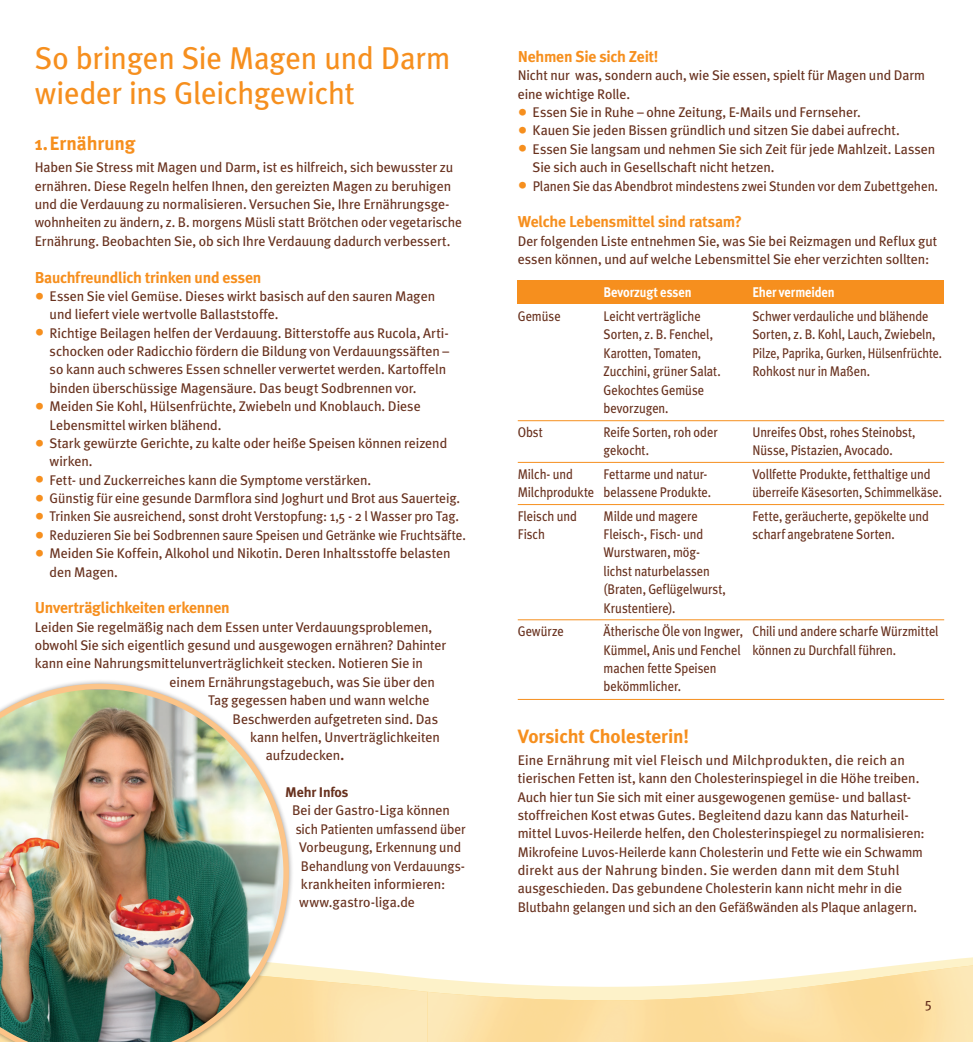
<style>
.page{position:relative;width:973px;height:1042px;background:#fff}
.page>*{position:absolute;margin:0;border:0;box-sizing:border-box;transform-origin:0 0}
.t1{font:31.5px/35px "Meta Plus";letter-spacing:-.01em;color:#f68f1e}
.t2{font:700 19.25px "Meta Plus";letter-spacing:-.005em;color:#f68f1e}
.t3{font:700 15.75px "Meta Plus";letter-spacing:-.015em;color:#f68f1e}
.t4{font:14px/18.4px "Meta Plus";letter-spacing:-.005em;color:#68311e}
.t5{font:14px/18.4px "Meta Plus";letter-spacing:-.005em;color:#68311e;scale:.9 1}
.t6{font:14px "Meta Plus";letter-spacing:-.005em;color:#68311e;scale:.94 1}
.t7{font:14px "Meta Plus";letter-spacing:-.005em;color:#68311e;scale:.96 1}
.t8{font:14px "Meta Plus";letter-spacing:-.005em;color:#68311e;scale:.86 1}
.t9{font:14px "Meta Plus";letter-spacing:-.005em;color:#68311e;scale:.87 1}
.t10{font:700 14px "Meta Plus";letter-spacing:-.01em;color:#fff;scale:.9 1}
.t11{font:14px "Meta Plus";letter-spacing:-.005em;color:#68311e;scale:.95 1}
.t12{font:14px "Meta Plus";letter-spacing:-.005em;color:#68311e;scale:.88 1}
.t13{font:700 14px "Meta Plus";letter-spacing:-.015em;color:#68311e}
.s1{font-weight:700;font-size:19.25px;color:#f68f1e}
.s2{font-weight:700}
</style>
<div class="page">
<svg style="left:901px;top:957px;width:71px;height:8px"></svg>
<div style="left:0;top:679px;width:294px;height:363px;background:#231f20;opacity:.43"></div>
<img style="left:0;top:684px;width:289px;height:358px">
<div style="left:517px;top:280px;width:427px;height:24px;background:#f68f1e"></div>
<hr style="left:517px;top:420px;width:427px;height:1px;background:#f68f1e">
<hr style="left:517px;top:462px;width:427px;height:1px;background:#f68f1e">
<hr style="left:517px;top:504px;width:427px;height:1px;background:#f68f1e">
<hr style="left:517px;top:619px;width:427px;height:1px;background:#f68f1e">
<hr style="left:517px;top:699px;width:427px;height:1px;background:#f68f1e">
<h1 class="t1" style="left:35px;top:41px;width:417px">So bringen Sie Magen und Darm wieder ins Gleichgewicht</h1>
<h2 class="t2" style="left:35px;top:133px;width:102px">1.Ernährung</h2>
<p class="t4" style="left:35px;top:158px;width:429px">Haben Sie Stress mit Magen und Darm, ist es hilfreich, sich bewusster zu ernähren. Diese Regeln helfen Ihnen, den gereizten Magen zu beruhigen und die Verdauung zu normalisieren. Versuchen Sie, Ihre Ernährungsge&shy;wohnheiten zu ändern, z. B. morgens Müsli statt Brötchen oder vegetarische Ernährung. Beobachten Sie, ob sich Ihre Verdauung dadurch verbessert.</p>
<p class="t3" style="left:35px;top:268px;width:228px">Bauchfreundlich trinken und essen</p>
<p class="t4" style="left:50px;top:287px;width:387px;text-indent:-15px"><span class="s1">•</span> Essen Sie viel Gemüse. Dieses wirkt basisch auf den sauren Magen und liefert viele wertvolle Ballaststoffe.</p>
<p class="t4" style="left:50px;top:323px;width:401px;text-indent:-15px"><span class="s1">•</span> Richtige Beilagen helfen der Verdauung. Bitterstoffe aus Rucola, Arti&shy;schocken oder Radicchio fördern die Bildung von Verdauungssäften – so kann auch schweres Essen schneller verwertet werden. Kartoffeln binden überschüssige Magensäure. Das beugt Sodbrennen vor.</p>
<p class="t4" style="left:50px;top:397px;width:372px;text-indent:-15px"><span class="s1">•</span> Meiden Sie Kohl, Hülsenfrüchte, Zwiebeln und Knoblauch. Diese<br>Lebensmittel wirken blähend.</p>
<p class="t4" style="left:50px;top:434px;width:399px;text-indent:-15px"><span class="s1">•</span> Stark gewürzte Gerichte, zu kalte oder heiße Speisen können reizend wirken.</p>
<p class="t4" style="left:35px;top:470px;width:338px"><span class="s1">•</span> Fett- und Zuckerreiches kann die Symptome verstärken.</p>
<p class="t4" style="left:35px;top:489px;width:427px"><span class="s1">•</span> Günstig für eine gesunde Darmflora sind Joghurt und Brot aus Sauerteig.</p>
<p class="t7" style="left:35px;top:508px;width:443px"><span class="s1">•</span> Trinken Sie ausreichend, sonst droht Verstopfung: 1,5 - 2 l Wasser pro Tag.</p>
<p class="t6" style="left:35px;top:527px;width:460px"><span class="s1">•</span> Reduzieren Sie bei Sodbrennen saure Speisen und Getränke wie Fruchtsäfte.</p>
<p class="t4" style="left:50px;top:544px;width:402px;text-indent:-15px"><span class="s1">•</span> Meiden Sie Koffein, Alkohol und Nikotin. Deren Inhaltsstoffe belasten den Magen.</p>
<p class="t3" style="left:35px;top:599px;width:196px">Unverträglichkeiten erkennen</p>
<p class="t4" style="left:35px;top:617px;width:399px">Leiden Sie regelmäßig nach dem Essen unter Verdauungsproblemen,</p>
<p class="t4" style="left:35px;top:636px;width:413px">obwohl Sie sich eigentlich gesund und ausgewogen ernähren? Dahinter</p>
<p class="t4" style="left:35px;top:654px;width:389px">kann eine Nahrungsmittelunverträglichkeit stecken. Notieren Sie in</p>
<p class="t4" style="left:169px;top:673px;width:267px">einem Ernährungstagebuch, was Sie über den</p>
<p class="t4" style="left:208px;top:691px;width:223px">Tag gegessen haben und wann welche</p>
<p class="t4" style="left:232px;top:709px;width:207px">Beschwerden aufgetreten sind. Das</p>
<p class="t4" style="left:250px;top:728px;width:191px">kann helfen, Unverträglichkeiten</p>
<p class="t4" style="left:266px;top:746px;width:80px">aufzudecken<span class="s2">.</span></p>
<p class="t13" style="left:285px;top:784px;width:65px">Mehr Infos</p>
<p class="t4" style="left:292px;top:801px;width:159px">Bei der Gastro-Liga können</p>
<p class="t11" style="left:295px;top:821px;width:180px">sich Patienten umfassend über</p>
<p class="t4" style="left:299px;top:838px;width:163px">Vorbeugung, Erkennung und</p>
<p class="t7" style="left:301px;top:857px;width:172px">Behandlung von Verdauungs-</p>
<p class="t4" style="left:301px;top:875px;width:146px">krankheiten informieren:</p>
<p class="t4" style="left:299px;top:893px;width:117px">www.gastro-liga.de</p>
<p class="t3" style="left:517px;top:47px;width:142px">Nehmen Sie sich Zeit!</p>
<p class="t4" style="left:517px;top:66px;width:409px">Nicht nur was, sondern auch, wie Sie essen, spielt für Magen und Darm eine wichtige Rolle.</p>
<p class="t4" style="left:517px;top:103px;width:344px"><span class="s1">•</span> Essen Sie in Ruhe – ohne Zeitung, E-Mails und Fernseher.</p>
<p class="t4" style="left:517px;top:121px;width:383px"><span class="s1">•</span> Kauen Sie jeden Bissen gründlich und sitzen Sie dabei aufrecht.</p>
<p class="t4" style="left:532px;top:140px;width:404px;text-indent:-15px"><span class="s1">•</span> Essen Sie langsam und nehmen Sie sich Zeit für jede Mahlzeit. Lassen<br>Sie sich auch in Gesellschaft nicht hetzen.</p>
<p class="t6" style="left:517px;top:177px;width:448px"><span class="s1">•</span> Planen Sie das Abendbrot mindestens zwei Stunden vor dem Zubettgehen.</p>
<p class="t3" style="left:517px;top:213px;width:226px">Welche Lebensmittel sind ratsam?</p>
<p class="t4" style="left:517px;top:231px;width:421px">Der folgenden Liste entnehmen Sie, was Sie bei Reizmagen und Reflux gut essen können, und auf welche Lebensmittel Sie eher verzichten sollten:</p>
<p class="t10" style="left:603px;top:284px;width:99px">Bevorzugt essen</p>
<p class="t10" style="left:752px;top:284px;width:93px">Eher vermeiden</p>
<p class="t5" style="left:517px;top:307px;width:49px">Gemüse</p>
<p class="t5" style="left:603px;top:307px;width:109px">Leicht verträgliche</p>
<p class="t5" style="left:752px;top:307px;width:197px">Schwer verdauliche und blähende</p>
<p class="t5" style="left:603px;top:325px;width:123px">Sorten, z. B. Fenchel,</p>
<p class="t5" style="left:752px;top:325px;width:205px">Sorten, z. B. Kohl, Lauch, Zwiebeln,</p>
<p class="t12" style="left:603px;top:345px;width:112px">Karotten, Tomaten,</p>
<p class="t8" style="left:752px;top:345px;width:222px">Pilze, Paprika, Gurken, Hülsenfrüchte.</p>
<p class="t5" style="left:603px;top:362px;width:132px">Zucchini, grüner Salat.</p>
<p class="t5" style="left:752px;top:362px;width:132px">Rohkost nur in Maßen.</p>
<p class="t5" style="left:603px;top:380px;width:113px">Gekochtes Gemüse bevorzugen.</p>
<p class="t5" style="left:517px;top:422px;width:29px">Obst</p>
<p class="t5" style="left:603px;top:422px;width:128px">Reife Sorten, roh oder</p>
<p class="t5" style="left:752px;top:422px;width:183px">Unreifes Obst, rohes Steinobst,</p>
<p class="t5" style="left:603px;top:441px;width:52px">gekocht.</p>
<p class="t5" style="left:752px;top:441px;width:157px">Nüsse, Pistazien, Avocado.</p>
<p class="t5" style="left:517px;top:464px;width:63px">Milch- und</p>
<p class="t5" style="left:603px;top:464px;width:117px">Fettarme und natur-</p>
<p class="t5" style="left:752px;top:464px;width:199px">Vollfette Produkte, fetthaltige und</p>
<p class="t5" style="left:517px;top:483px;width:216px">Milchprodukte belassene Produkte.</p>
<p class="t9" style="left:752px;top:484px;width:219px">überreife Käsesorten, Schimmelkäse.</p>
<p class="t5" style="left:517px;top:506px;width:67px">Fleisch und</p>
<p class="t5" style="left:603px;top:506px;width:106px">Milde und magere</p>
<p class="t5" style="left:752px;top:506px;width:198px">Fette, geräucherte, gepökelte und</p>
<p class="t5" style="left:517px;top:525px;width:32px">Fisch</p>
<p class="t5" style="left:603px;top:525px;width:112px">Fleisch-, Fisch- und</p>
<p class="t5" style="left:752px;top:525px;width:160px">scharf angebratene Sorten.</p>
<p class="t5" style="left:603px;top:543px;width:137px">Wurstwaren, mög&shy;lichst naturbelassen (Braten, Geflügelwurst,<br>Krustentiere).</p>
<p class="t5" style="left:517px;top:622px;width:53px">Gewürze</p>
<p class="t5" style="left:603px;top:622px;width:373px">Ätherische Öle von Ingwer, Chili und andere scharfe Würzmittel Kümmel, Anis und Fenchel können zu Durchfall führen. machen fette Speisen<br>bekömmlicher.</p>
<h2 class="t2" style="left:517px;top:725px;width:173px">Vorsicht Cholesterin!</h2>
<p class="t4" style="left:517px;top:750px;width:408px">Eine Ernährung mit viel Fleisch und Milchprodukten, die reich an tierischen Fetten ist, kann den Cholesterinspiegel in die Höhe treiben.<br>Auch hier tun Sie sich mit einer ausgewogenen gemüse- und ballast&shy;stoffreichen Kost etwas Gutes. Begleitend dazu kann das Naturheil&shy;mittel Luvos-Heilerde helfen, den Cholesterinspiegel zu normalisieren:<br>Mikrofeine Luvos-Heilerde kann Cholesterin und Fette wie ein Schwamm direkt aus der Nahrung binden. Sie werden dann mit dem Stuhl ausgeschieden. Das gebundene Cholesterin kann nicht mehr in die Blutbahn gelangen und sich an den Gefäßwänden als Plaque anlagern.</p>
<p class="t4" style="left:924px;top:994px;width:9px">5</p>
</div>
